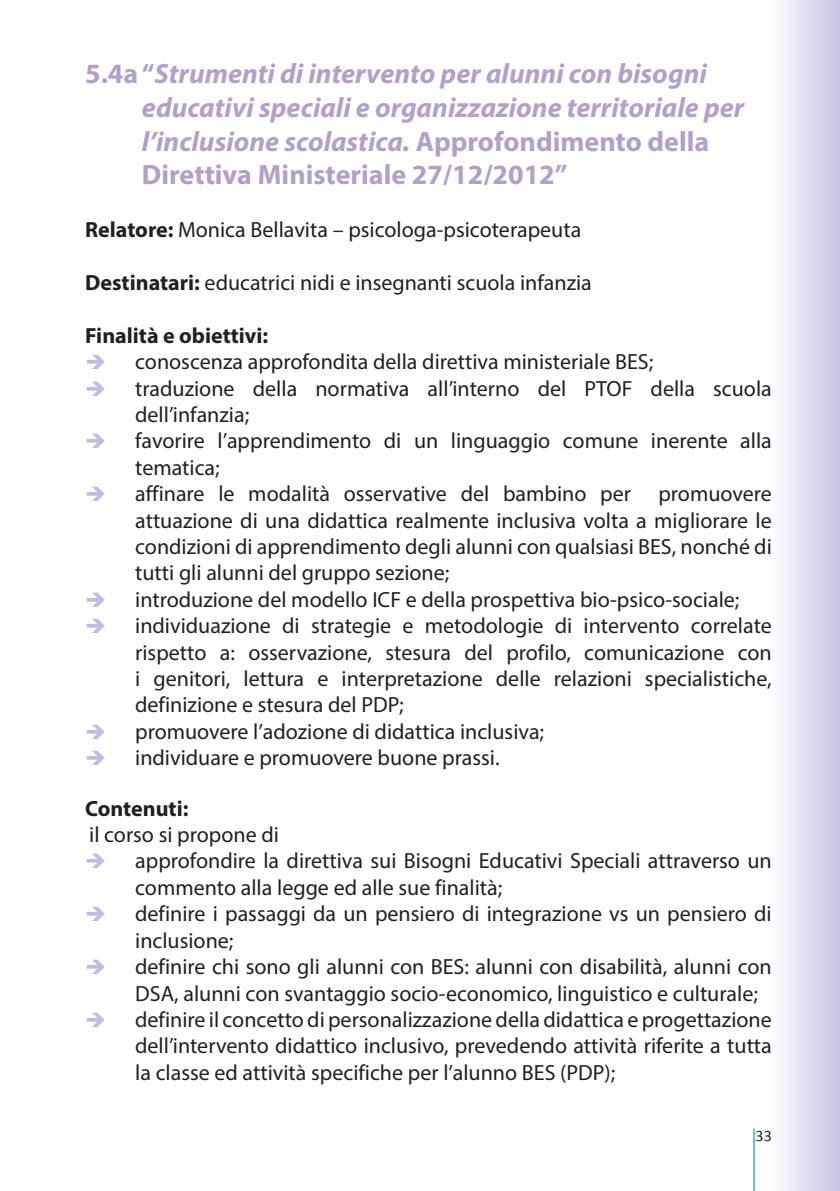
<style>
.page{position:relative;width:840px;height:1191px;background:#fff}
.page>*{position:absolute;margin:0;border:0;box-sizing:border-box;transform-origin:0 0}
.t1{font:italic 700 28px/33.6px "Myriad Pro";color:#b2a1c7}
.t2{font:22px/26.4px "Myriad Pro";color:#231f20}
.t3{font:700 22px "Myriad Pro";color:#231f20}
.t4{font:16px "Calibri";color:#231f20}
.s1{font-style:normal}
.s2{font-weight:700}
.s3{color:#bfbede}
</style>
<div class="page">
<div style="left:771px;top:0;width:68px;height:1191px;background:linear-gradient(to right,#fdfefe,#c7c6e3)"></div>
<hr style="left:752px;top:1128px;width:2px;height:63px;background:#59b8dc">
<p class="t1" style="left:142px;top:56px;width:603px;text-indent:-57px"><span class="s1">5.4a “</span>Strumenti di intervento per alunni con bisogni educativi speciali e organizzazione territoriale per l’inclusione scolastica. <span class="s1">Approfondimento della Direttiva Ministeriale 27/12/2012”</span></p>
<p class="t2" style="left:85px;top:216px;width:497px"><span class="s2">Relatore:</span> Monica Bellavita – psicologa-psicoterapeuta</p>
<p class="t2" style="left:85px;top:269px;width:508px"><span class="s2">Destinatari:</span> educatrici nidi e insegnanti scuola infanzia</p>
<p class="t3" style="left:85px;top:321px;width:185px">Finalità e obiettivi:</p>
<p class="t2" style="left:85px;top:348px;width:569px"><span class="s3">➔</span> conoscenza approfondita della direttiva ministeriale BES;</p>
<p class="t2" style="left:135px;top:374px;width:637px;text-indent:-50px"><span class="s3">➔</span> traduzione della normativa all’interno del PTOF della scuola dell’infanzia;</p>
<p class="t2" style="left:135px;top:427px;width:638px;text-indent:-50px"><span class="s3">➔</span> favorire l’apprendimento di un linguaggio comune inerente alla tematica;</p>
<p class="t2" style="left:135px;top:480px;width:637px;text-align:justify;text-indent:-50px"><span class="s3">➔</span> affinare le modalità osservative del bambino per promuovere attuazione di una didattica realmente inclusiva volta a migliorare le condizioni di apprendimento degli alunni con qualsiasi BES, nonché di tutti gli alunni del gruppo sezione;</p>
<p class="t2" style="left:85px;top:586px;width:655px"><span class="s3">➔</span> introduzione del modello ICF e della prospettiva bio-psico-sociale;</p>
<p class="t2" style="left:135px;top:612px;width:637px;text-align:justify;text-indent:-50px"><span class="s3">➔</span> individuazione di strategie e metodologie di intervento correlate rispetto a: osservazione, stesura del profilo, comunicazione con i genitori, lettura e interpretazione delle relazioni specialistiche, definizione e stesura del PDP;</p>
<p class="t2" style="left:85px;top:718px;width:460px"><span class="s3">➔</span> promuovere l’adozione di didattica inclusiva;</p>
<p class="t2" style="left:85px;top:744px;width:416px"><span class="s3">➔</span> individuare e promuovere buone prassi.</p>
<p class="t3" style="left:85px;top:794px;width:105px">Contenuti:</p>
<p class="t2" style="left:89px;top:821px;width:191px">il corso si propone di</p>
<p class="t2" style="left:135px;top:847px;width:637px;text-indent:-50px"><span class="s3">➔</span> approfondire la direttiva sui Bisogni Educativi Speciali attraverso un commento alla legge ed alle sue finalità;</p>
<p class="t2" style="left:135px;top:900px;width:637px;text-indent:-50px"><span class="s3">➔</span> definire i passaggi da un pensiero di integrazione vs un pensiero di inclusione;</p>
<p class="t2" style="left:135px;top:953px;width:637px;text-indent:-50px"><span class="s3">➔</span> definire chi sono gli alunni con BES: alunni con disabilità, alunni con<br>DSA, alunni con svantaggio socio-economico, linguistico e culturale;</p>
<p class="t2" style="left:135px;top:1006px;width:637px;text-align:justify;text-indent:-50px"><span class="s3">➔</span> definire il concetto di personalizzazione della didattica e progettazione dell’intervento didattico inclusivo, prevedendo attività riferite a tutta la classe ed attività specifiche per l’alunno BES (PDP);</p>
<p class="t4" style="left:755px;top:1125px;width:18px">33</p>
</div>
